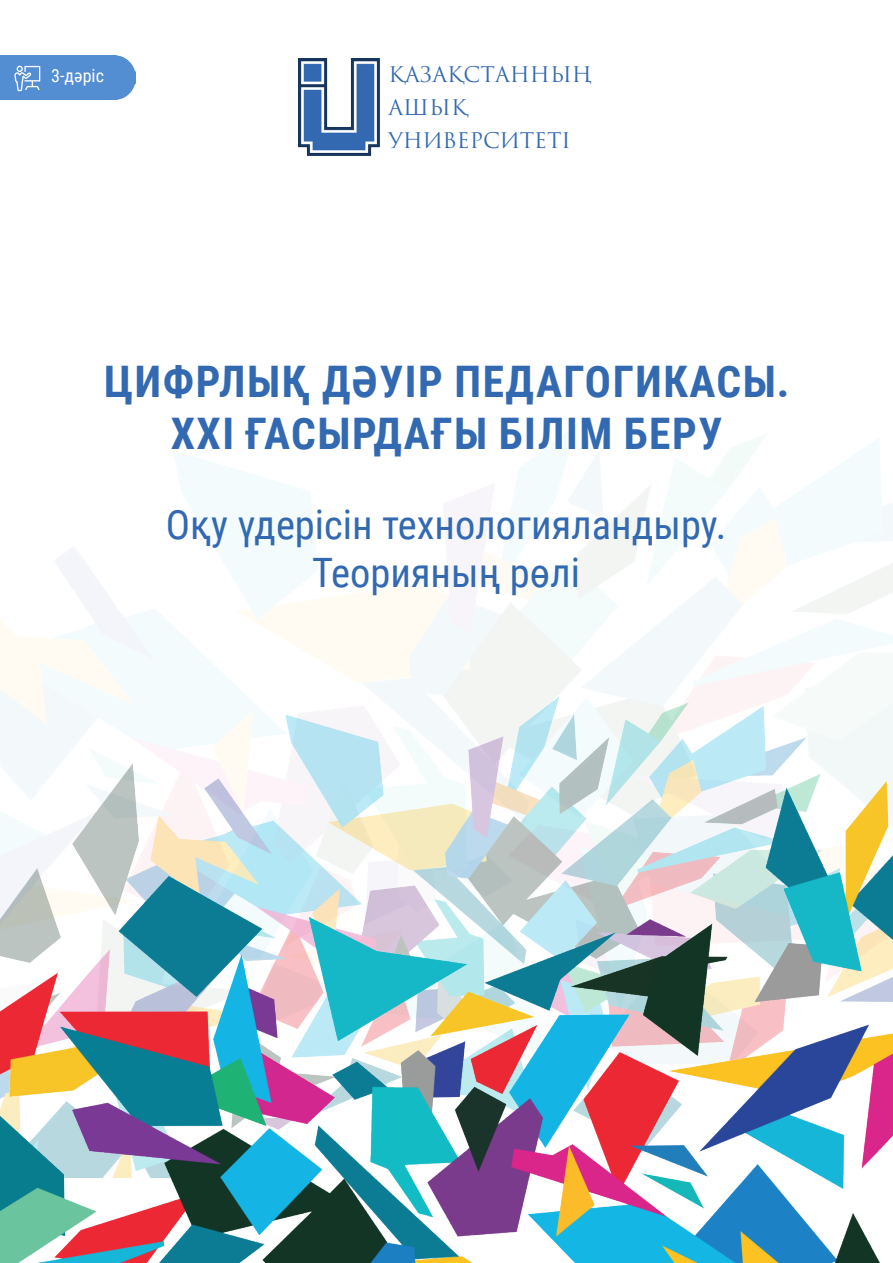
<style>
.page{position:relative;width:893px;height:1263px;background:#fff}
.page>*{position:absolute;margin:0;border:0;box-sizing:border-box;transform-origin:0 0}
.t1{font:700 43.5px/52.2px "Roboto Condensed";letter-spacing:.035em;color:#3269b1;text-align:center}
.t2{font:40.5px/48.6px "Roboto Condensed";color:#3269b1;text-align:center}
.t3{font:21px "Trajan Pro 3";color:#3269b1}
.t4{font:18px "Roboto Condensed";color:#fff}
</style>
<div class="page">
<img style="left:0;top:425px;width:893px;height:638px">
<img style="left:0;top:696px;width:892px;height:33px">
<img style="left:0;top:729px;width:892px;height:534px">
<div style="left:0;top:55px;width:136px;height:45px;background:#538dd2"></div>
<svg style="left:14px;top:66px;width:26px;height:25px"></svg>
<img style="left:298px;top:58px;width:82px;height:98px">
<p class="t4" style="left:51px;top:63px;width:54px">3-дәріс</p>
<p class="t3" style="left:389px;top:60px;width:205px">ҚАЗАҚСТАННЫҢ</p>
<p class="t3" style="left:389px;top:93px;width:81px">АШЫҚ</p>
<p class="t3" style="left:389px;top:126px;width:184px">УНИВЕРСИТЕТІ</p>
<p class="t1" style="left:104px;top:353px;width:687px">ЦИФРЛЫҚ ДӘУІР ПЕДАГОГИКАСЫ.<br>ХХІ ҒАСЫРДАҒЫ БІЛІМ БЕРУ</p>
<p class="t2" style="left:166px;top:498px;width:562px">Оқу үдерісін технологияландыру.<br>Теорияның рөлі</p>
</div>
